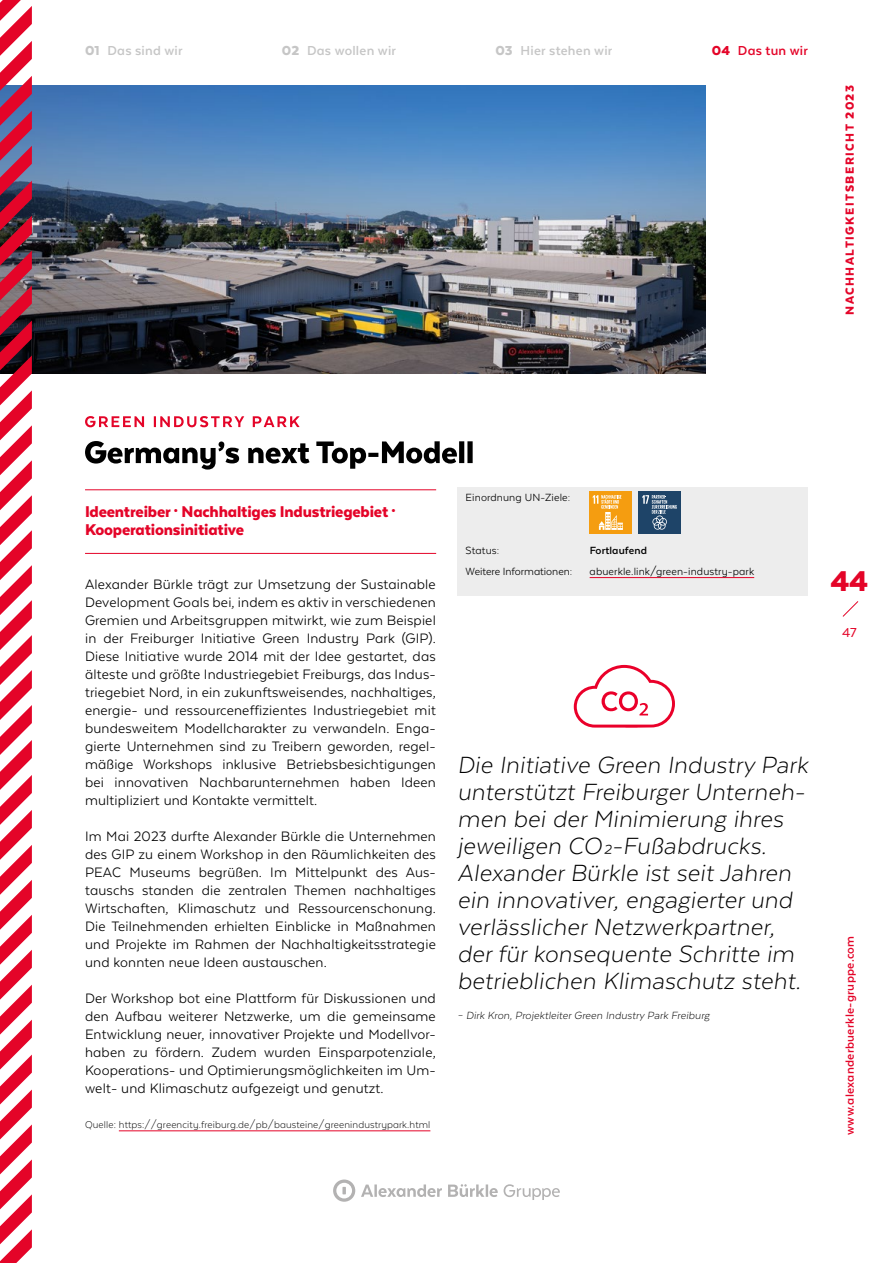
<style>
.page{position:relative;width:893px;height:1263px;background:#fff}
.page>*{position:absolute;margin:0;border:0;box-sizing:border-box;transform-origin:0 0}
.t1{font:900 33px "Texta Alt";color:#e40428}
.t2{font:italic 300 27px/27px "Texta Alt";letter-spacing:.01em;color:#000}
.t3{font:900 18px/18px "Texta Alt";letter-spacing:-.01em;color:#e40428}
.t4{font:15.75px/18px "Texta Alt";letter-spacing:.01em;color:#000;text-align:justify}
.t5{font:700 15px "Texta Alt";letter-spacing:.015em;color:#c6c6c6}
.t6{font:700 15px "Texta Alt";letter-spacing:.015em;color:#e40428}
.t7{font:15px "Texta Alt";color:#e40428}
.t8{font:700 13.5px "Texta Alt";letter-spacing:.02em;color:#e40428}
.t9{font:900 13.5px "Texta Alt";letter-spacing:.11em;color:#e40428}
.t10{font:12px "Texta Alt";letter-spacing:.01em;color:#000}
.t11{font:italic 300 12px "Texta Alt";letter-spacing:.01em;color:#000}
.t12{font:700 12px "Texta Alt";letter-spacing:.01em;color:#000}
.t13{font:300 11.25px "Texta Alt";letter-spacing:.01em;color:#000}
.s1{font-weight:900}
</style>
<div class="page">
<svg style="left:361px;top:1184px;width:81px;height:13px"></svg>
<svg style="left:448px;top:1184px;width:50px;height:13px"></svg>
<svg style="left:333px;top:1179px;width:22px;height:23px"></svg>
<svg style="left:504px;top:1184px;width:56px;height:16px"></svg>
<svg style="left:85px;top:416px;width:214px;height:11px"></svg>
<svg style="left:85px;top:441px;width:388px;height:29px"></svg>
<hr style="left:85px;top:489px;width:351px;height:1px;background:#e40428">
<hr style="left:85px;top:553px;width:351px;height:1px;background:#e40428">
<div style="left:457px;top:487px;width:351px;height:108px;background:#ededed"></div>
<div style="left:590px;top:492px;width:42px;height:42px;background:#f59d10"></div>
<svg style="left:593px;top:495px;width:30px;height:35px"></svg>
<div style="left:638px;top:492px;width:43px;height:42px;background:#1e4468"></div>
<svg style="left:642px;top:495px;width:35px;height:35px"></svg>
<hr style="left:590px;top:577px;width:164px;height:1px;background:#e40428">
<img style="left:32px;top:85px;width:673px;height:288px">
<hr style="left:119px;top:1130px;width:311px;height:1px;background:#e40428">
<svg style="left:574px;top:665px;width:101px;height:63px"></svg>
<svg style="left:0;top:0;width:32px;height:1263px"></svg>
<svg style="left:842px;top:601px;width:17px;height:16px"></svg>
<p class="t5" style="left:85px;top:42px;width:99px"><span class="s1">01</span> Das sind wir</p>
<p class="t5" style="left:282px;top:42px;width:116px"><span class="s1">02</span> Das wollen wir</p>
<p class="t5" style="left:495px;top:42px;width:118px"><span class="s1">03</span> Hier stehen wir</p>
<p class="t6" style="left:712px;top:42px;width:98px"><span class="s1">04</span> Das tun wir</p>
<p class="t9" style="left:843px;top:315px;width:231px;rotate:-90deg">NACHHALTIGKEITSBERICHT 2023</p>
<p class="t3" style="left:85px;top:502px;width:312px">Ideentreiber · Nachhaltiges Industriegebiet ·<br>Kooperationsinitiative</p>
<p class="t4" style="left:85px;top:575px;width:352px">Alexander Bürkle trägt zur Umsetzung der Sustainable Development Goals bei, indem es aktiv in verschiedenen Gremien und Arbeitsgruppen mitwirkt, wie zum Beispiel in der Freiburger Initiative Green Industry Park (GIP).<br>Diese Initiative wurde 2014 mit der Idee gestartet, das älteste und größte Industriegebiet Freiburgs, das Indus&shy;triegebiet Nord, in ein zukunftsweisendes, nachhaltiges, energie- und ressourceneffizientes Industriegebiet mit bundesweitem Modellcharakter zu verwandeln. Enga&shy;gierte Unternehmen sind zu Treibern geworden, regel&shy;mäßige Workshops inklusive Betriebsbesichtigungen bei innovativen Nachbarunternehmen haben Ideen multipliziert und Kontakte vermittelt.</p>
<p class="t4" style="left:85px;top:827px;width:352px">Im Mai 2023 durfte Alexander Bürkle die Unternehmen des GIP zu einem Workshop in den Räumlichkeiten des PEAC Museums begrüßen. Im Mittelpunkt des Aus&shy;tauschs standen die zentralen Themen nachhaltiges Wirtschaften, Klimaschutz und Ressourcenschonung.<br>Die Teilnehmenden erhielten Einblicke in Maßnahmen und Projekte im Rahmen der Nachhaltigkeitsstrategie und konnten neue Ideen austauschen.</p>
<p class="t4" style="left:85px;top:989px;width:352px">Der Workshop bot eine Plattform für Diskussionen und den Aufbau weiterer Netzwerke, um die gemeinsame Entwicklung neuer, innovativer Projekte und Modellvor&shy;haben zu fördern. Zudem wurden Einsparpotenziale, Kooperations- und Optimierungsmöglichkeiten im Um&shy;welt- und Klimaschutz aufgezeigt und genutzt.</p>
<p class="t13" style="left:85px;top:1119px;width:347px">Quelle: https://greencity.freiburg.de/pb/bausteine/greenindustrypark.html</p>
<p class="t10" style="left:466px;top:491px;width:106px">Einordnung UN-Ziele:</p>
<p class="t10" style="left:466px;top:545px;width:35px">Status:</p>
<p class="t12" style="left:590px;top:545px;width:59px">Fortlaufend</p>
<p class="t10" style="left:466px;top:565px;width:108px">Weitere Informationen:</p>
<p class="t10" style="left:590px;top:565px;width:166px">abuerkle.link/green-industry-park</p>
<p class="t2" style="left:457px;top:751px;width:352px">Die Initiative Green Industry Park unterstützt Freiburger Unterneh&shy;men bei der Minimierung ihres jeweiligen CO²-Fußabdrucks.<br>Alexander Bürkle ist seit Jahren ein innovativer, engagierter und verlässlicher Netzwerkpartner, der für konsequente Schritte im betrieblichen Klimaschutz steht.</p>
<p class="t11" style="left:457px;top:1009px;width:254px">– Dirk Kron, Projektleiter Green Industry Park Freiburg</p>
<h1 class="t1" style="left:830px;top:564px;width:40px">44</h1>
<p class="t7" style="left:842px;top:625px;width:16px">47</p>
<p class="t8" style="left:843px;top:1135px;width:201px;rotate:-90deg">www.alexanderbuerkle-gruppe.com</p>
</div>
